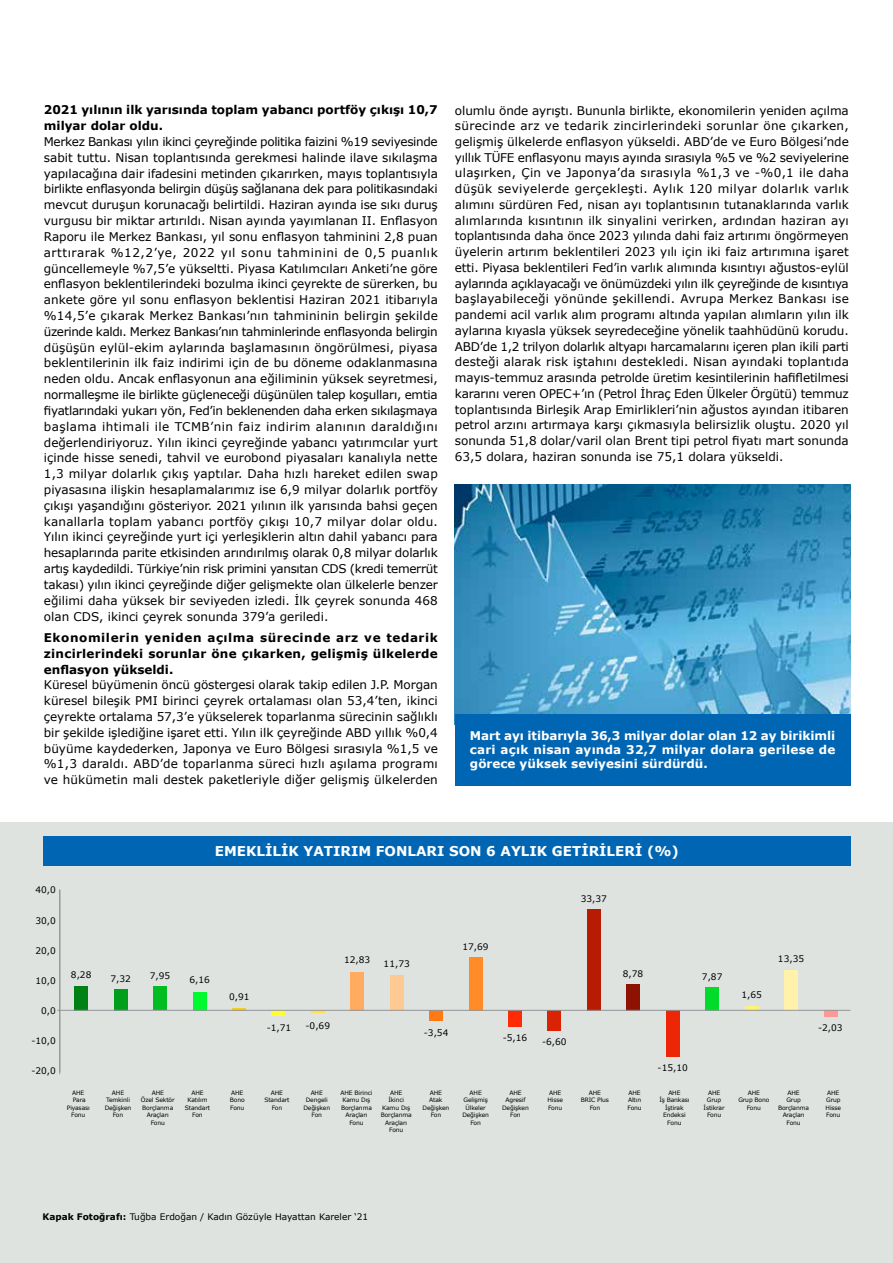
<style>
.page{position:relative;width:893px;height:1263px;background:#fff}
.page>*{position:absolute;margin:0;border:0;box-sizing:border-box;transform-origin:0 0}
.t1{font:700 13.5px "Verdana";color:#fff}
.t2{font:12px/15.8px "Verdana";color:#000;text-align:justify}
.t3{font:700 12px/15.8px "Verdana";color:#000}
.t4{font:700 12px/14.2px "Verdana";color:#fff;text-align:justify}
.t5{font:9px "Verdana";color:#000}
.t6{font:6px/7.5px "Verdana";letter-spacing:-.02em;color:#000;text-align:center}
.s1{font-weight:700}
</style>
<div class="page">
<div style="left:0;top:823px;width:892px;height:440px;background:#dee3e0"></div>
<div style="left:43px;top:836px;width:808px;height:30px;background:#0066b3"></div>
<hr style="left:60px;top:890px;width:1px;height:184px;background:#939598">
<div style="left:75px;top:986px;width:13px;height:24px;background:#008114"></div>
<div style="left:114px;top:989px;width:13px;height:21px;background:#009f1b"></div>
<div style="left:153px;top:986px;width:14px;height:24px;background:#00be22"></div>
<div style="left:193px;top:992px;width:13px;height:18px;background:#00fa30"></div>
<svg style="left:232px;top:1008px;width:14px;height:2px"></svg>
<div style="left:272px;top:1010px;width:13px;height:6px;background:#fefd32"></div>
<svg style="left:311px;top:1011px;width:13px;height:2px"></svg>
<div style="left:350px;top:972px;width:14px;height:38px;background:#ffab60"></div>
<div style="left:390px;top:975px;width:13px;height:35px;background:#ffc994"></div>
<div style="left:430px;top:1010px;width:13px;height:11px;background:#ff7914"></div>
<div style="left:469px;top:957px;width:13px;height:53px;background:#ff8c26"></div>
<div style="left:508px;top:1010px;width:14px;height:17px;background:#ff2b06"></div>
<div style="left:548px;top:1010px;width:13px;height:20px;background:#da2204"></div>
<div style="left:587px;top:909px;width:13px;height:101px;background:#b81b03"></div>
<div style="left:626px;top:984px;width:14px;height:26px;background:#8d1202"></div>
<div style="left:666px;top:1010px;width:13px;height:47px;background:#ed2605"></div>
<div style="left:706px;top:987px;width:13px;height:23px;background:#00dc29"></div>
<svg style="left:745px;top:1006px;width:14px;height:4px"></svg>
<div style="left:784px;top:970px;width:14px;height:40px;background:#fff2aa"></div>
<div style="left:824px;top:1010px;width:13px;height:6px;background:#ff9895"></div>
<hr style="left:57px;top:1010px;width:793px;height:1px;background:#939598">
<img style="left:455px;top:485px;width:395px;height:229px">
<div style="left:455px;top:714px;width:395px;height:72px;background:#0066b3"></div>
<p class="t3" style="left:44px;top:102px;width:395px">2021 yılının ilk yarısında toplam yabancı portföy çıkışı 10,7 milyar dolar oldu.</p>
<p class="t2" style="left:44px;top:133px;width:395px">Merkez Bankası yılın ikinci çeyreğinde politika faizini %19 seviyesinde sabit tuttu. Nisan toplantısında gerekmesi halinde ilave sıkılaşma yapılacağına dair ifadesini metinden çıkarırken, mayıs toplantısıyla birlikte enflasyonda belirgin düşüş sağlanana dek para politikasındaki mevcut duruşun korunacağı belirtildi. Haziran ayında ise sıkı duruş vurgusu bir miktar artırıldı. Nisan ayında yayımlanan II. Enflasyon Raporu ile Merkez Bankası, yıl sonu enflasyon tahminini 2,8 puan arttırarak %12,2’ye, 2022 yıl sonu tahminini de 0,5 puanlık güncellemeyle %7,5’e yükseltti. Piyasa Katılımcıları Anketi’ne göre enflasyon beklentilerindeki bozulma ikinci çeyrekte de sürerken, bu ankete göre yıl sonu enflasyon beklentisi Haziran 2021 itibarıyla %14,5’e çıkarak Merkez Bankası’nın tahmininin belirgin şekilde üzerinde kaldı. Merkez Bankası’nın tahminlerinde enflasyonda belirgin düşüşün eylül-ekim aylarında başlamasının öngörülmesi, piyasa beklentilerinin ilk faiz indirimi için de bu döneme odaklanmasına neden oldu. Ancak enflasyonun ana eğiliminin yüksek seyretmesi, normalleşme ile birlikte güçleneceği düşünülen talep koşulları, emtia fiyatlarındaki yukarı yön, Fed’in beklenenden daha erken sıkılaşmaya başlama ihtimali ile TCMB’nin faiz indirim alanının daraldığını değerlendiriyoruz. Yılın ikinci çeyreğinde yabancı yatırımcılar yurt içinde hisse senedi, tahvil ve eurobond piyasaları kanalıyla nette 1,3 milyar dolarlık çıkış yaptılar. Daha hızlı hareket edilen swap piyasasına ilişkin hesaplamalarımız ise 6,9 milyar dolarlık portföy çıkışı yaşandığını gösteriyor. 2021 yılının ilk yarısında bahsi geçen kanallarla toplam yabancı portföy çıkışı 10,7 milyar dolar oldu.<br>Yılın ikinci çeyreğinde yurt içi yerleşiklerin altın dahil yabancı para hesaplarında parite etkisinden arındırılmış olarak 0,8 milyar dolarlık artış kaydedildi. Türkiye’nin risk primini yansıtan CDS (kredi temerrüt takası) yılın ikinci çeyreğinde diğer gelişmekte olan ülkelerle benzer eğilimi daha yüksek bir seviyeden izledi. İlk çeyrek sonunda 468 olan CDS, ikinci çeyrek sonunda 379’a geriledi.</p>
<p class="t3" style="left:44px;top:629px;width:395px;text-align:justify">Ekonomilerin yeniden açılma sürecinde arz ve tedarik zincirlerindeki sorunlar öne çıkarken, gelişmiş ülkelerde enflasyon yükseldi.</p>
<p class="t2" style="left:44px;top:677px;width:395px">Küresel büyümenin öncü göstergesi olarak takip edilen J.P. Morgan küresel bileşik PMI birinci çeyrek ortalaması olan 53,4’ten, ikinci çeyrekte ortalama 57,3’e yükselerek toparlanma sürecinin sağlıklı bir şekilde işlediğine işaret etti. Yılın ilk çeyreğinde ABD yıllık %0,4 büyüme kaydederken, Japonya ve Euro Bölgesi sırasıyla %1,5 ve %1,3 daraldı. ABD’de toparlanma süreci hızlı aşılama programı ve hükümetin mali destek paketleriyle diğer gelişmiş ülkelerden</p>
<p class="t2" style="left:455px;top:102px;width:395px">olumlu önde ayrıştı. Bununla birlikte, ekonomilerin yeniden açılma sürecinde arz ve tedarik zincirlerindeki sorunlar öne çıkarken, gelişmiş ülkelerde enflasyon yükseldi. ABD’de ve Euro Bölgesi’nde yıllık TÜFE enflasyonu mayıs ayında sırasıyla %5 ve %2 seviyelerine ulaşırken, Çin ve Japonya’da sırasıyla %1,3 ve -%0,1 ile daha düşük seviyelerde gerçekleşti. Aylık 120 milyar dolarlık varlık alımını sürdüren Fed, nisan ayı toplantısının tutanaklarında varlık alımlarında kısıntının ilk sinyalini verirken, ardından haziran ayı toplantısında daha önce 2023 yılında dahi faiz artırımı öngörmeyen üyelerin artırım beklentileri 2023 yılı için iki faiz artırımına işaret etti. Piyasa beklentileri Fed’in varlık alımında kısıntıyı ağustos-eylül aylarında açıklayacağı ve önümüzdeki yılın ilk çeyreğinde de kısıntıya başlayabileceği yönünde şekillendi. Avrupa Merkez Bankası ise pandemi acil varlık alım programı altında yapılan alımların yılın ilk aylarına kıyasla yüksek seyredeceğine yönelik taahhüdünü korudu.<br>ABD’de 1,2 trilyon dolarlık altyapı harcamalarını içeren plan ikili parti desteği alarak risk iştahını destekledi. Nisan ayındaki toplantıda mayıs-temmuz arasında petrolde üretim kesintilerinin hafifletilmesi kararını veren OPEC+’ın (Petrol İhraç Eden Ülkeler Örgütü) temmuz toplantısında Birleşik Arap Emirlikleri’nin ağustos ayından itibaren petrol arzını artırmaya karşı çıkmasıyla belirsizlik oluştu. 2020 yıl sonunda 51,8 dolar/varil olan Brent tipi petrol fiyatı mart sonunda 63,5 dolara, haziran sonunda ise 75,1 dolara yükseldi.</p>
<p class="t4" style="left:470px;top:728px;width:367px">Mart ayı itibarıyla 36,3 milyar dolar olan 12 ay birikimli cari açık nisan ayında 32,7 milyar dolara gerilese de görece yüksek seviyesini sürdürdü.</p>
<p class="t5" style="left:35px;top:884px;width:22px">40,0</p>
<p class="t5" style="left:35px;top:914px;width:22px">30,0</p>
<p class="t5" style="left:35px;top:944px;width:22px">20,0</p>
<p class="t5" style="left:35px;top:974px;width:22px">10,0</p>
<p class="t5" style="left:41px;top:1005px;width:16px">0,0</p>
<p class="t5" style="left:31px;top:1035px;width:26px">-10,0</p>
<p class="t5" style="left:31px;top:1065px;width:26px">-20,0</p>
<p class="t1" style="left:215px;top:842px;width:465px">EMEKLİLİK YATIRIM FONLARI SON 6 AYLık GETİRİLERİ (%)</p>
<p class="t5" style="left:71px;top:969px;width:22px">8,28</p>
<p class="t5" style="left:110px;top:972px;width:22px">7,32</p>
<p class="t5" style="left:150px;top:970px;width:22px">7,95</p>
<p class="t5" style="left:189px;top:974px;width:22px">6,16</p>
<p class="t5" style="left:229px;top:991px;width:22px">0,91</p>
<p class="t5" style="left:344px;top:954px;width:28px">12,83</p>
<p class="t5" style="left:384px;top:958px;width:28px">11,73</p>
<p class="t5" style="left:462px;top:940px;width:28px">17,69</p>
<p class="t5" style="left:581px;top:893px;width:28px">33,37</p>
<p class="t5" style="left:267px;top:1021px;width:26px">-1,71</p>
<p class="t5" style="left:306px;top:1020px;width:26px">-0,69</p>
<p class="t5" style="left:424px;top:1027px;width:26px">-3,54</p>
<p class="t5" style="left:503px;top:1032px;width:26px">-5,16</p>
<p class="t5" style="left:542px;top:1036px;width:26px">-6,60</p>
<p class="t5" style="left:623px;top:967px;width:22px">8,78</p>
<p class="t5" style="left:702px;top:971px;width:22px">7,87</p>
<p class="t5" style="left:658px;top:1062px;width:32px">-15,10</p>
<p class="t5" style="left:741px;top:989px;width:22px">1,65</p>
<p class="t5" style="left:778px;top:953px;width:28px">13,35</p>
<p class="t5" style="left:818px;top:1022px;width:26px">-2,03</p>
<p class="t6" style="left:67px;top:1089px;width:24px">AHE<br>Para<br>Piyasası<br>Fonu</p>
<p class="t6" style="left:105px;top:1089px;width:28px">AHE<br>Temkinli<br>Değişken<br>Fon</p>
<p class="t6" style="left:141px;top:1089px;width:35px">AHE<br>Özel Sektör<br>Borçlanma<br>Araçları<br>Fonu</p>
<p class="t6" style="left:185px;top:1089px;width:27px">AHE<br>Katılım<br>Standart<br>Fon</p>
<p class="t6" style="left:230px;top:1089px;width:16px;text-align:left">AHE<br>Bono<br>Fonu</p>
<p class="t6" style="left:264px;top:1089px;width:27px">AHE<br>Standart<br>Fon</p>
<p class="t6" style="left:303px;top:1089px;width:28px">AHE<br>Dengeli<br>Değişken<br>Fon</p>
<p class="t6" style="left:341px;top:1089px;width:33px">AHE Birinci<br>Kamu Dış<br>Borçlanma<br>Araçları<br>Fonu</p>
<p class="t6" style="left:381px;top:1089px;width:32px">AHE<br>İkinci<br>Kamu Dış<br>Borçlanma<br>Araçları<br>Fonu</p>
<p class="t6" style="left:423px;top:1089px;width:28px">AHE<br>Atak<br>Değişken<br>Fon</p>
<p class="t6" style="left:462px;top:1089px;width:28px">AHE<br>Gelişmiş<br>Ülkeler<br>Değişken<br>Fon</p>
<p class="t6" style="left:502px;top:1089px;width:28px">AHE<br>Agresif<br>Değişken<br>Fon</p>
<p class="t6" style="left:547px;top:1089px;width:17px;text-align:left">AHE<br>Hisse<br>Fonu</p>
<p class="t6" style="left:581px;top:1089px;width:30px">AHE<br>BRIC Plus<br>Fon</p>
<p class="t6" style="left:628px;top:1089px;width:16px;text-align:left">AHE<br>Altın<br>Fonu</p>
<p class="t6" style="left:659px;top:1089px;width:32px">AHE<br>İş Bankası<br>İştirak<br>Endeksi<br>Fonu</p>
<p class="t6" style="left:704px;top:1089px;width:22px">AHE<br>Grup<br>İstikrar<br>Fonu</p>
<p class="t6" style="left:738px;top:1089px;width:33px">AHE<br>Grup Bono<br>Fonu</p>
<p class="t6" style="left:778px;top:1089px;width:32px">AHE<br>Grup<br>Borçlanma<br>Araçları<br>Fonu</p>
<p class="t6" style="left:826px;top:1089px;width:17px;text-align:left">AHE<br>Grup<br>Hisse<br>Fonu</p>
<p class="t5" style="left:43px;top:1211px;width:327px"><span class="s1">Kapak Fotoğrafı:</span> Tuğba Erdoğan / Kadın Gözüyle Hayattan Kareler ‘21</p>
</div>
